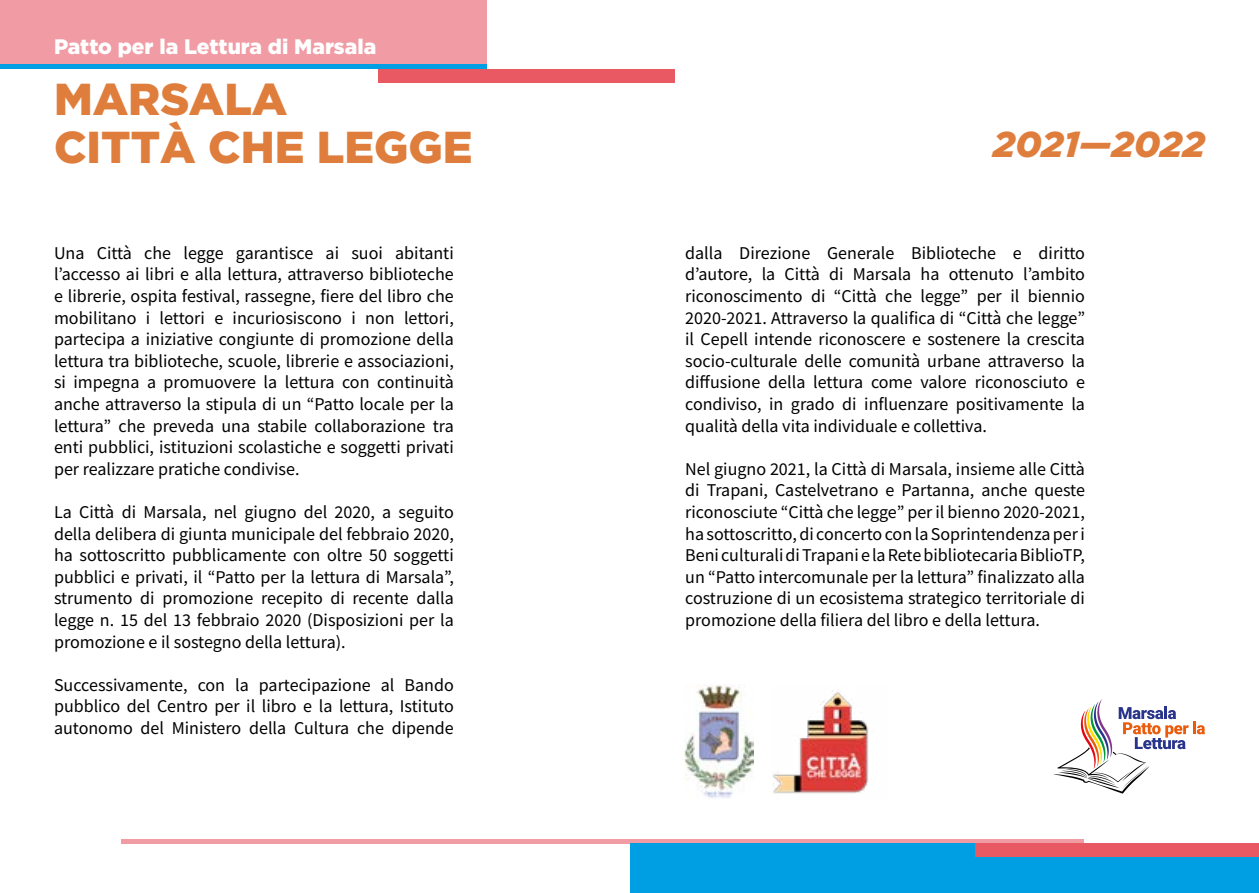
<style>
.page{position:relative;width:1259px;height:893px;background:#fff}
.page>*{position:absolute;margin:0;border:0;box-sizing:border-box;transform-origin:0 0}
.t1{font:900 44.7px/48px "Gotham";color:#df7d3c}
.t2{font:italic 900 36px "Gotham";letter-spacing:-.005em;color:#df7d3c}
.t3{font:900 21px "Gotham";color:#fff}
.t4{font:18px/21.6px "Source Sans Pro";color:#000;text-align:justify}
</style>
<div class="page">
<div style="left:0;top:0;width:486px;height:64px;background:#f19ca5"></div>
<img style="left:772px;top:691px;width:97px;height:103px">
<svg style="left:1053px;top:699px;width:152px;height:94px"></svg>
<img style="left:684px;top:685px;width:69px;height:113px">
<div style="left:378px;top:69px;width:296px;height:14px;background:#e85963"></div>
<div style="left:0;top:64px;width:486px;height:5px;background:#009fe3"></div>
<div style="left:121px;top:839px;width:962px;height:5px;background:#f19ca5"></div>
<div style="left:630px;top:844px;width:629px;height:49px;background:#009fe3"></div>
<div style="left:975px;top:843px;width:284px;height:13px;background:#e85963"></div>
<p class="t3" style="left:54px;top:35px;width:324px">Patto per la Lettura di Marsala</p>
<h1 class="t1" style="left:54px;top:74px;width:420px">MARSALA<br>CITTÀ CHE LEGGE</h1>
<p class="t4" style="left:54px;top:242px;width:401px">Una Città che legge garantisce ai suoi abitanti l’accesso ai libri e alla lettura, attraverso biblioteche e librerie, ospita festival, rassegne, fiere del libro che mobilitano i lettori e incuriosiscono i non lettori, partecipa a iniziative congiunte di promozione della lettura tra biblioteche, scuole, librerie e associazioni, si impegna a promuovere la lettura con continuità anche attraverso la stipula di un “Patto locale per la lettura” che preveda una stabile collaborazione tra enti pubblici, istituzioni scolastiche e soggetti privati per realizzare pratiche condivise.</p>
<p class="t4" style="left:54px;top:501px;width:401px">La Città di Marsala, nel giugno del 2020, a seguito della delibera di giunta municipale del febbraio 2020, ha sottoscritto pubblicamente con oltre 50 soggetti pubblici e privati, il “Patto per la lettura di Marsala”, strumento di promozione recepito di recente dalla legge n. 15 del 13 febbraio 2020 (Disposizioni per la promozione e il sostegno della lettura).</p>
<p class="t4" style="left:54px;top:674px;width:401px">Successivamente, con la partecipazione al Bando pubblico del Centro per il libro e la lettura, Istituto autonomo del Ministero della Cultura che dipende</p>
<h2 class="t2" style="left:993px;top:123px;width:213px">2021—2022</h2>
<p class="t4" style="left:685px;top:242px;width:401px">dalla Direzione Generale Biblioteche e diritto d’autore, la Città di Marsala ha ottenuto l’ambito riconoscimento di “Città che legge” per il biennio 2020-2021. Attraverso la qualifica di “Città che legge” il Cepell intende riconoscere e sostenere la crescita socio-culturale delle comunità urbane attraverso la diffusione della lettura come valore riconosciuto e condiviso, in grado di influenzare positivamente la qualità della vita individuale e collettiva.</p>
<p class="t4" style="left:685px;top:458px;width:401px">Nel giugno 2021, la Città di Marsala, insieme alle Città di Trapani, Castelvetrano e Partanna, anche queste riconosciute “Città che legge” per il bienno 2020-2021, ha sottoscritto, di concerto con la Soprintendenza per i Beni culturali di Trapani e la Rete bibliotecaria BiblioTP, un “Patto intercomunale per la lettura” finalizzato alla costruzione di un ecosistema strategico territoriale di promozione della filiera del libro e della lettura.</p>
</div>
